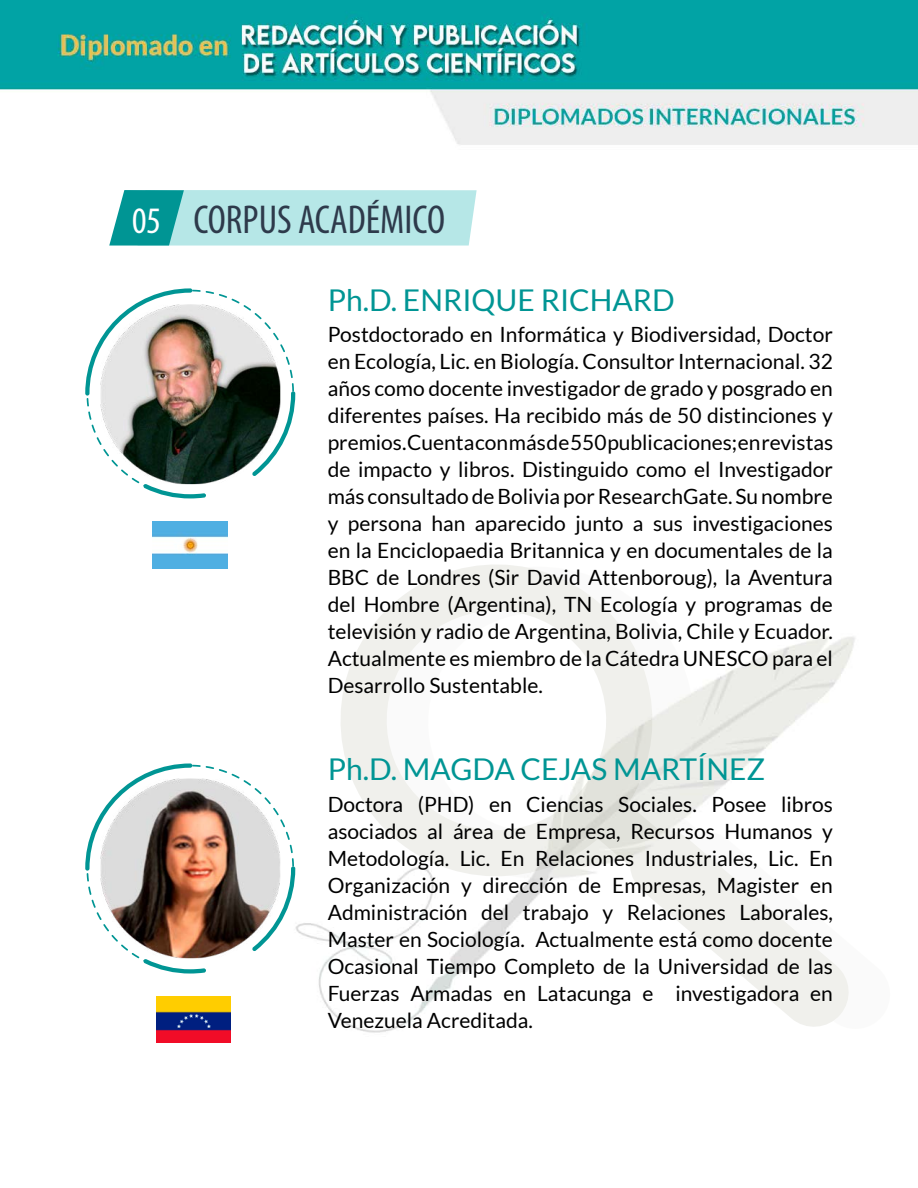
<style>
.page{position:relative;width:918px;height:1188px;background:#fff}
.page>*{position:absolute;margin:0;border:0;box-sizing:border-box;transform-origin:0 0}
.t1{font:condensed 40.5px "Myriad Pro";color:#2e3a4b}
.t2{font:30px "Lato";color:#009594}
.t3{font:21px/27px "Lato";color:#000;text-align:justify}
.s1{font-size:37.5px;color:#fff}
</style>
<div class="page">
<img style="left:0;top:0;width:918px;height:1033px">
<svg style="left:671px;top:567px;width:40px;height:259px"></svg>
<svg style="left:853px;top:832px;width:41px;height:197px"></svg>
<svg style="left:322px;top:546px;width:349px;height:349px"></svg>
<svg style="left:583px;top:791px;width:118px;height:85px;background:#e8e8e3"></svg>
<svg style="left:626px;top:826px;width:227px;height:204px"></svg>
<svg style="left:109px;top:190px;width:368px;height:56px;background:#9bdada"></svg>
<img style="left:153px;top:522px;width:74px;height:47px">
<img style="left:156px;top:996px;width:75px;height:47px">
<svg style="left:85px;top:288px;width:210px;height:210px"></svg>
<svg style="left:85px;top:763px;width:210px;height:211px"></svg>
<h1 class="t1" style="left:132px;top:195px;width:314px"><span class="s1">05</span> CORPUS ACADÉMICO</h1>
<h2 class="t2" style="left:328px;top:284px;width:349px">Ph.D. ENRIQUE RICHARD</h2>
<p class="t3" style="left:328px;top:321px;width:507px">Postdoctorado en Informática y Biodiversidad, Doctor en Ecología, Lic. en Biología. Consultor Internacional. 32 años como docente investigador de grado y posgrado en diferentes países. Ha recibido más de 50 distinciones y premios. Cuenta con más de 550 publicaciones; en revistas de impacto y libros. Distinguido como el Investigador más consultado de Bolivia por ResearchGate. Su nombre y persona han aparecido junto a sus investigaciones en la Enciclopaedia Britannica y en documentales de la BBC de Londres (Sir David Attenboroug), la Aventura del Hombre (Argentina), TN Ecología y programas de televisión y radio de Argentina, Bolivia, Chile y Ecuador.<br>Actualmente es miembro de la Cátedra UNESCO para el Desarrollo Sustentable.</p>
<h2 class="t2" style="left:328px;top:753px;width:439px">Ph.D. MAGDA CEJAS MARTÍNEZ</h2>
<p class="t3" style="left:328px;top:790px;width:507px">Doctora (PHD) en Ciencias Sociales. Posee libros asociados al área de Empresa, Recursos Humanos y Metodología. Lic. En Relaciones Industriales, Lic. En Organización y dirección de Empresas, Magister en Administración del trabajo y Relaciones Laborales, Master en Sociología. Actualmente está como docente Ocasional Tiempo Completo de la Universidad de las Fuerzas Armadas en Latacunga e investigadora en Venezuela Acreditada.</p>
</div>
